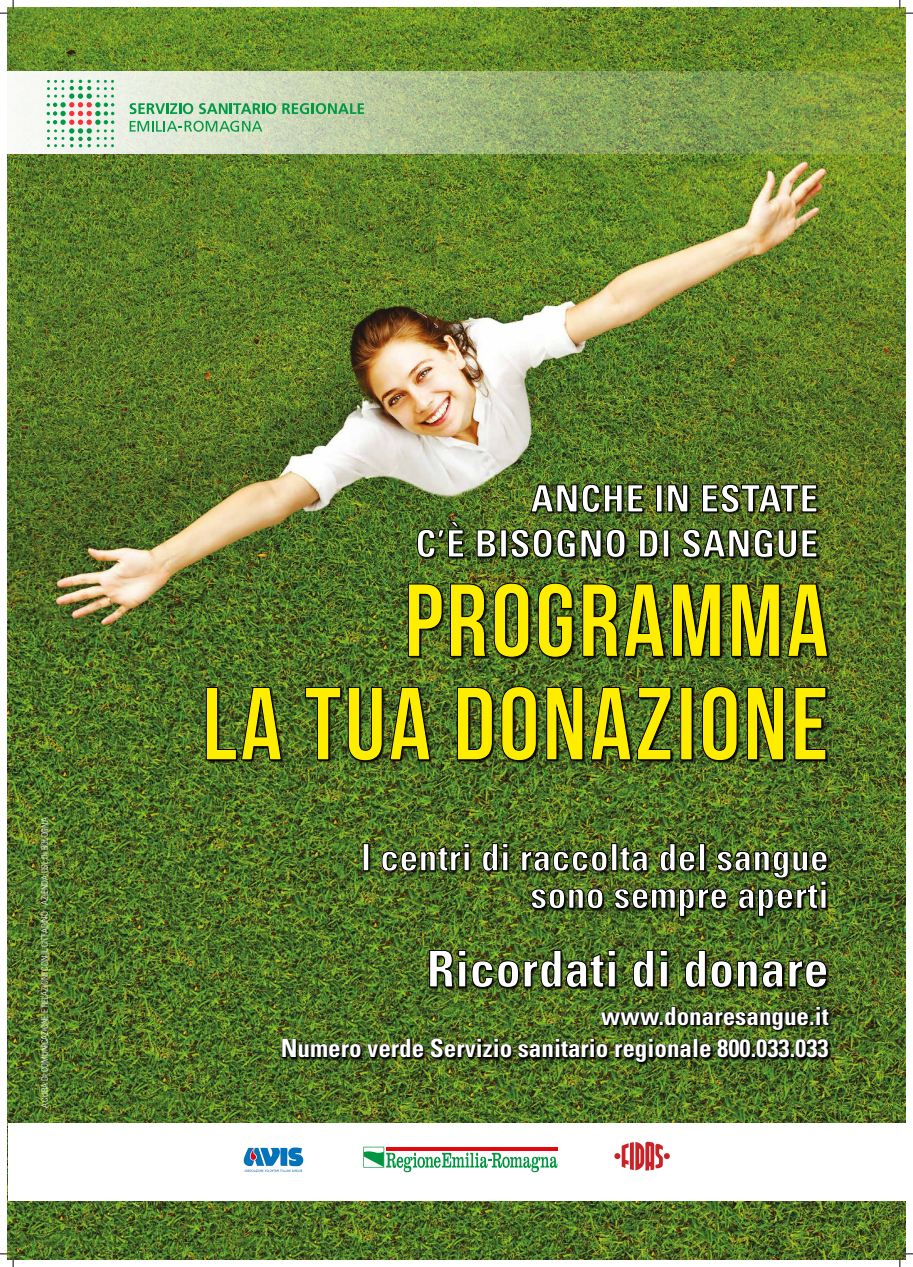
<style>
.page{position:relative;width:913px;height:1267px;background:#fff}
.page>*{position:absolute;margin:0;border:0;box-sizing:border-box;transform-origin:0 0}
.t1{font:103.38px/103.4px "Bebas Neue";letter-spacing:.03em;color:#ffed00;text-align:right}
.t2{font:700 condensed 50.5px "Univers LT Std";letter-spacing:.01em;color:#fff}
.t3{font:700 condensed 37.5px/37.5px "Univers LT Std";letter-spacing:.01em;color:#fff;text-align:right}
.t4{font:700 condensed 25.06px/32.3px "Univers LT Std";color:#fff;text-align:right}
.t5{font:300 condensed 8.75px "Univers LT Std";color:#fff}
</style>
<div class="page">
<img style="left:8px;top:8px;width:896px;height:1251px">
<img style="left:362px;top:843px;width:468px;height:76px">
<div style="left:363px;top:843px;width:5px;height:27px;border:1px solid #000"></div>
<img style="left:382px;top:843px;width:87px;height:28px">
<svg style="left:482px;top:843px;width:25px;height:28px"></svg>
<svg style="left:521px;top:851px;width:85px;height:20px;background:#1d280d"></svg>
<div style="left:611px;top:843px;width:5px;height:27px;border:1px solid #000"></div>
<svg style="left:531px;top:888px;width:71px;height:20px"></svg>
<img style="left:614px;top:843px;width:212px;height:73px">
<img style="left:205px;top:582px;width:625px;height:182px">
<svg style="left:408px;top:583px;width:34px;height:73px;background:#1f2a0d"></svg>
<svg style="left:450px;top:583px;width:36px;height:74px;background:#161d09"></svg>
<svg style="left:493px;top:583px;width:36px;height:74px;background:#1a230b"></svg>
<svg style="left:537px;top:583px;width:35px;height:74px;background:#18230c"></svg>
<img style="left:582px;top:583px;width:82px;height:74px">
<svg style="left:672px;top:583px;width:48px;height:73px;background:#101708"></svg>
<svg style="left:731px;top:583px;width:48px;height:73px;background:#121808"></svg>
<svg style="left:787px;top:583px;width:40px;height:73px;background:#212b0e"></svg>
<img style="left:206px;top:687px;width:75px;height:73px">
<img style="left:305px;top:687px;width:36px;height:73px">
<svg style="left:348px;top:687px;width:34px;height:74px;background:#19240c"></svg>
<img style="left:389px;top:687px;width:41px;height:73px">
<svg style="left:457px;top:687px;width:35px;height:73px;background:#141c09"></svg>
<svg style="left:501px;top:686px;width:35px;height:75px;background:#17210b"></svg>
<svg style="left:546px;top:687px;width:37px;height:73px;background:#111908"></svg>
<img style="left:590px;top:687px;width:41px;height:73px">
<svg style="left:637px;top:687px;width:33px;height:73px;background:#223111"></svg>
<div style="left:680px;top:687px;width:12px;height:73px;border:1px solid #000"></div>
<svg style="left:701px;top:686px;width:36px;height:75px;background:#17210b"></svg>
<svg style="left:746px;top:687px;width:37px;height:73px;background:#141b09"></svg>
<svg style="left:794px;top:687px;width:31px;height:73px;background:#1a250d"></svg>
<img style="left:281px;top:1006px;width:550px;height:59px">
<img style="left:600px;top:1006px;width:228px;height:24px">
<img style="left:281px;top:1038px;width:142px;height:20px">
<svg style="left:430px;top:1038px;width:81px;height:20px;background:#243110"></svg>
<svg style="left:517px;top:1038px;width:90px;height:20px;background:#243110"></svg>
<svg style="left:614px;top:1038px;width:77px;height:24px;background:#283912"></svg>
<div style="left:693px;top:1038px;width:4px;height:19px;border:1px solid #000"></div>
<svg style="left:699px;top:1039px;width:129px;height:19px;background:#1b250d"></svg>
<img style="left:428px;top:949px;width:401px;height:41px">
<img style="left:429px;top:950px;width:186px;height:37px">
<svg style="left:632px;top:950px;width:21px;height:37px"></svg>
<svg style="left:659px;top:950px;width:8px;height:37px"></svg>
<img style="left:684px;top:950px;width:98px;height:37px">
<svg style="left:788px;top:960px;width:38px;height:27px"></svg>
<div style="left:8px;top:1122px;width:896px;height:78px;background:#fff"></div>
<img style="left:243px;top:1147px;width:61px;height:24px">
<svg style="left:363px;top:1146px;width:194px;height:26px"></svg>
<svg style="left:614px;top:1141px;width:55px;height:29px"></svg>
<img style="left:416px;top:484px;width:404px;height:76px">
<svg style="left:530px;top:484px;width:113px;height:28px;background:#202c0e"></svg>
<div style="left:656px;top:484px;width:6px;height:28px;border:1px solid #000"></div>
<svg style="left:667px;top:484px;width:21px;height:28px"></svg>
<svg style="left:701px;top:484px;width:115px;height:28px;background:#252f0f"></svg>
<svg style="left:417px;top:521px;width:46px;height:36px;background:#2c3f15"></svg>
<svg style="left:476px;top:529px;width:19px;height:28px"></svg>
<div style="left:500px;top:529px;width:6px;height:28px;border:1px solid #000"></div>
<svg style="left:510px;top:529px;width:115px;height:28px;background:#1d280e"></svg>
<svg style="left:639px;top:529px;width:19px;height:28px"></svg>
<div style="left:662px;top:529px;width:6px;height:28px;border:1px solid #000"></div>
<svg style="left:682px;top:529px;width:134px;height:28px;background:#202a0e"></svg>
<img style="left:8px;top:71px;width:896px;height:83px">
<svg style="left:130px;top:103px;width:63px;height:11px"></svg>
<svg style="left:199px;top:103px;width:77px;height:11px"></svg>
<svg style="left:282px;top:103px;width:82px;height:11px"></svg>
<svg style="left:130px;top:121px;width:132px;height:11px"></svg>
<svg style="left:47px;top:80px;width:67px;height:67px"></svg>
<svg style="left:0;top:0;width:14px;height:14px"></svg>
<svg style="left:0;top:1253px;width:14px;height:13px"></svg>
<svg style="left:899px;top:0;width:13px;height:14px"></svg>
<svg style="left:899px;top:1253px;width:13px;height:13px"></svg>
<p class="t5" style="left:39px;top:1108px;width:292px;rotate:-90deg">A CURA DI COMUNICAZIONE E RELAZIONI CON IL CITTADINO - AZIENDA USL DI BOLOGNA</p>
<p class="t3" style="left:415px;top:476px;width:404px;line-height:45px">ANCHE IN ESTATE<br>C’È BISOGNO DI SANGUE</p>
<h1 class="t1" style="left:202px;top:567px;width:627px">PROGRAMMA<br>LA TUA DONAZIONE</h1>
<p class="t3" style="left:360px;top:838px;width:469px">I centri di raccolta del sangue sono sempre aperti</p>
<h2 class="t2" style="left:426px;top:937px;width:403px">Ricordati di donare</h2>
<p class="t4" style="left:280px;top:999px;width:549px">www.donaresangue.it<br>Numero verde Servizio sanitario regionale 800.033.033</p>
</div>
